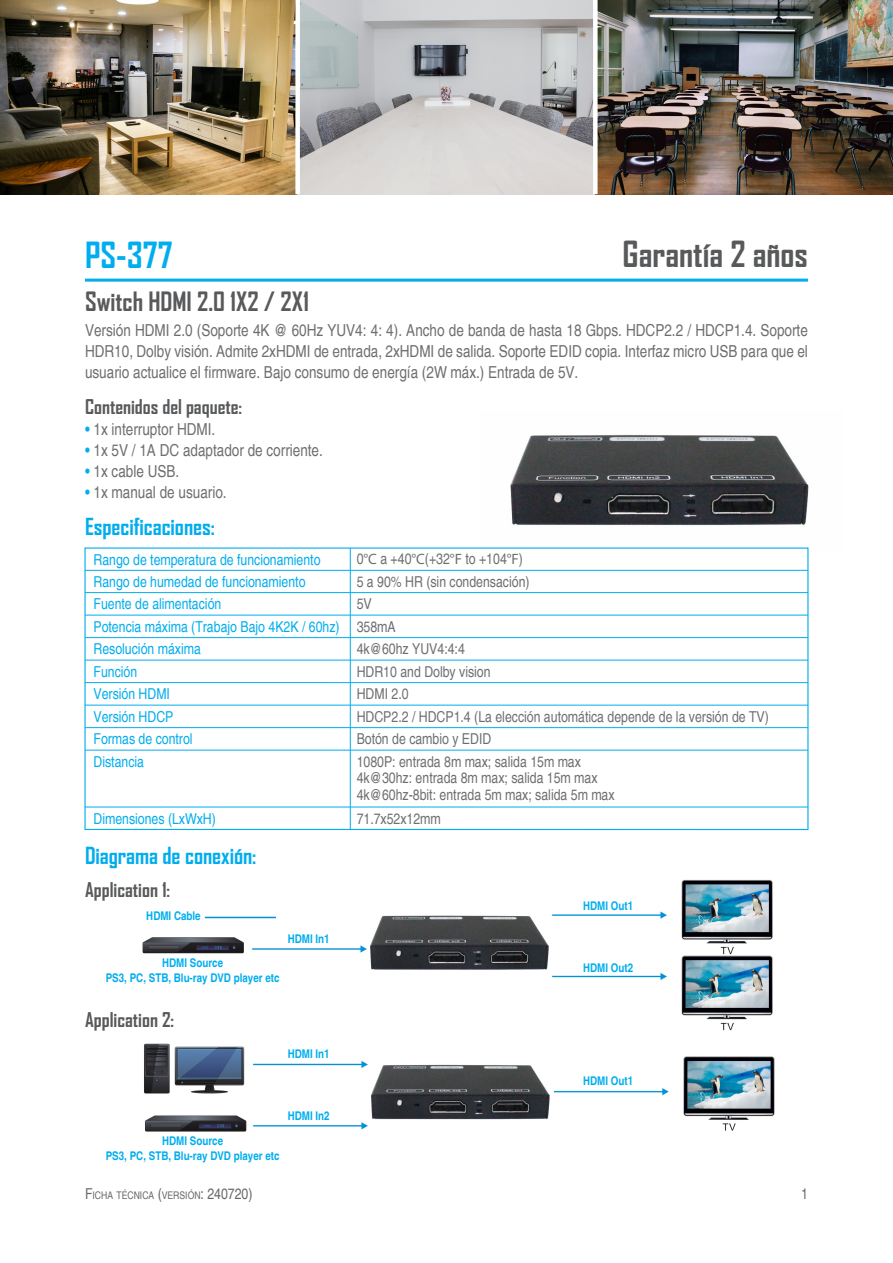
<style>
.page{position:relative;width:893px;height:1263px;background:#fff}
.page>*{position:absolute;margin:0;border:0;box-sizing:border-box;transform-origin:0 0}
.t1{font:700 34.5px "Agency FB";color:#58595b}
.t2{font:700 34.5px "Agency FB";color:#00adee}
.t3{font:700 25.5px "Agency FB";color:#58595b}
.t4{font:700 22.5px "Agency FB";letter-spacing:-.005em;color:#00adee}
.t5{font:700 19.5px "Agency FB";color:#58595b}
.t6{font:condensed 16.5px/21px "Helvetica";color:#6d6e70;text-align:justify}
.t7{font:condensed 15px/22.5px "Helvetica";color:#6d6e70}
.t8{font:condensed 15px/22.5px "Helvetica";color:#00adee}
.t9{font:condensed 15px "Helvetica";color:#676767}
.t10{font:700 condensed 12px/14.4px "Helvetica";color:#00adee;text-align:center}
.t11{font:condensed 10.5px "Helvetica";color:#676767}
.s1{color:#00adee}
.s2{font-family:"Myriad Pro";font-stretch:normal}
.s3{font-size:15px}
</style>
<div class="page">
<img style="left:142px;top:879px;width:633px;height:253px">
<div style="left:124px;top:875px;width:156px;height:39px;background:#fff"></div>
<div style="left:112px;top:955px;width:173px;height:36px;background:#fff"></div>
<div style="left:273px;top:927px;width:70px;height:18px;background:#fff"></div>
<div style="left:273px;top:1044px;width:70px;height:18px;background:#fff"></div>
<div style="left:273px;top:1106px;width:70px;height:18px;background:#fff"></div>
<div style="left:574px;top:894px;width:71px;height:18px;background:#fff"></div>
<div style="left:574px;top:1071px;width:71px;height:18px;background:#fff"></div>
<div style="left:574px;top:955px;width:71px;height:18px;background:#fff"></div>
<div style="left:124px;top:1017px;width:156px;height:20px;background:#fff"></div>
<img style="left:142px;top:914px;width:138px;height:13px">
<div style="left:131px;top:908px;width:71px;height:18px;background:#fff"></div>
<img style="left:510px;top:435px;width:299px;height:91px">
<img style="left:0;top:0;width:893px;height:194px">
<div style="left:295px;top:0;width:5px;height:194px;background:#fff"></div>
<div style="left:593px;top:0;width:5px;height:194px;background:#fff"></div>
<hr style="left:85px;top:279px;width:723px;height:3px;background:#00adee">
<svg style="left:84px;top:547px;width:725px;height:284px"></svg>
<hr style="left:85px;top:615px;width:723px;height:1px;background:#00adee">
<hr style="left:85px;top:637px;width:723px;height:1px;background:#00adee">
<hr style="left:85px;top:592px;width:723px;height:1px;background:#00adee">
<hr style="left:85px;top:570px;width:723px;height:1px;background:#00adee">
<hr style="left:85px;top:660px;width:723px;height:1px;background:#00adee">
<hr style="left:85px;top:682px;width:723px;height:1px;background:#00adee">
<hr style="left:85px;top:705px;width:723px;height:1px;background:#00adee">
<hr style="left:85px;top:727px;width:723px;height:1px;background:#00adee">
<hr style="left:85px;top:750px;width:723px;height:1px;background:#00adee">
<hr style="left:85px;top:807px;width:723px;height:1px;background:#00adee">
<hr style="left:350px;top:548px;width:1px;height:281px;background:#00adee">
<h1 class="t2" style="left:85px;top:234px;width:89px">PS-377</h1>
<h1 class="t1" style="left:623px;top:233px;width:187px">Garantía 2 años</h1>
<h2 class="t3" style="left:85px;top:285px;width:225px">Switch HDMI 2.0 1X2 / 2X1</h2>
<p class="t6" style="left:85px;top:320px;width:724px">Versión HDMI 2.0 (Soporte 4K @ 60Hz YUV4: 4: 4). Ancho de banda de hasta 18 Gbps. HDCP2.2 / HDCP1.4. Soporte HDR10, Dolby visión. Admite 2xHDMI de entrada, 2xHDMI de salida. Soporte EDID copia. Interfaz micro USB para que el usuario actualice el firmware. Bajo consumo de energía (2W máx.) Entrada de 5V.</p>
<p class="t5" style="left:85px;top:395px;width:159px">Contenidos del paquete:</p>
<p class="t6" style="left:85px;top:419px;width:132px"><span class="s1">•</span> 1x interruptor HDMI.</p>
<p class="t6" style="left:85px;top:440px;width:239px"><span class="s1">•</span> 1x 5V / 1A DC adaptador de corriente.</p>
<p class="t6" style="left:85px;top:461px;width:96px"><span class="s1">•</span> 1x cable USB.</p>
<p class="t6" style="left:85px;top:482px;width:143px"><span class="s1">•</span> 1x manual de usuario.</p>
<h3 class="t4" style="left:85px;top:513px;width:131px">Especificaciones:</h3>
<p class="t8" style="left:94px;top:548px;width:229px">Rango de temperatura de funcionamiento</p>
<p class="t8" style="left:94px;top:570px;width:213px">Rango de humedad de funcionamiento</p>
<p class="t8" style="left:94px;top:592px;width:248px">Fuente de alimentación<br>Potencia máxima (Trabajo Bajo 4K2K / 60hz)<br>Resolución máxima<br>Función<br>Versión HDMI<br>Versión HDCP<br>Formas de control<br>Distancia</p>
<p class="t8" style="left:94px;top:807px;width:124px">Dimensiones (LxWxH)</p>
<h3 class="t4" style="left:85px;top:841px;width:173px">Diagrama de conexión:</h3>
<p class="t5" style="left:85px;top:878px;width:87px">Application 1:</p>
<p class="t10" style="left:146px;top:908px;width:56px">HDMI Cable</p>
<p class="t10" style="left:106px;top:955px;width:175px">HDMI Source<br>PS3, PC, STB, Blu-ray DVD player etc</p>
<p class="t10" style="left:288px;top:931px;width:43px">HDMI In1</p>
<p class="t5" style="left:85px;top:1008px;width:91px">Application 2:</p>
<p class="t10" style="left:288px;top:1046px;width:43px">HDMI In1</p>
<p class="t10" style="left:106px;top:1133px;width:175px">HDMI Source<br>PS3, PC, STB, Blu-ray DVD player etc</p>
<p class="t10" style="left:288px;top:1108px;width:43px">HDMI In2</p>
<p class="t7" style="left:357px;top:548px;width:168px">0<span class="s2">°C</span> a +40<span class="s2">°C</span>(+32<span class="s2">°F</span> to +104<span class="s2">°F</span>)</p>
<p class="t7" style="left:357px;top:570px;width:174px">5 a 90% HR (sin condensación)</p>
<p class="t7" style="left:357px;top:592px;width:414px">5V<br>358mA<br>4k@60hz YUV4:4:4<br>HDR10 and Dolby vision<br>HDMI 2.0<br>HDCP2.2 / HDCP1.4 (La elección automática depende de la versión de TV)<br>Botón de cambio y EDID<br>1080P: entrada 8m max; salida 15m max</p>
<p class="t7" style="left:357px;top:769px;width:259px;line-height:16.5px">4k@30hz: entrada 8m max; salida 15m max<br>4k@60hz-8bit: entrada 5m max; salida 5m max</p>
<p class="t7" style="left:357px;top:807px;width:86px">71.7x52x12mm</p>
<p class="t10" style="left:583px;top:898px;width:52px">HDMI Out1</p>
<p class="t10" style="left:583px;top:960px;width:52px">HDMI Out2</p>
<p class="t10" style="left:583px;top:1073px;width:52px">HDMI Out1</p>
<p class="t11" style="left:85px;top:1189px;width:169px"><span class="s3">F</span>ICHA TÉCNICA <span class="s3">(</span>VERSIÓN<span class="s3">: 240720)</span></p>
<p class="t9" style="left:801px;top:1184px;width:8px">1</p>
</div>
